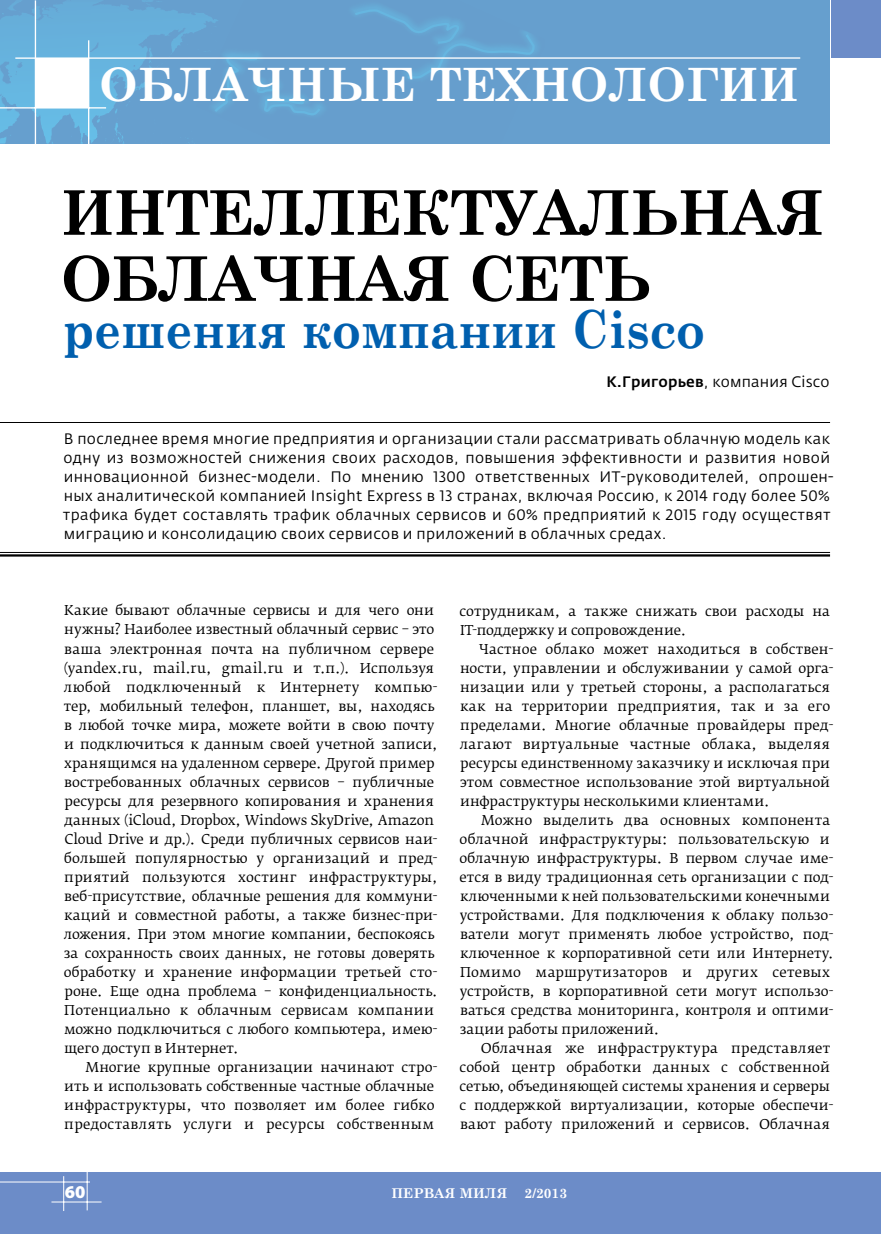
<style>
.page{position:relative;width:881px;height:1234px;background:#fff}
.page>*{position:absolute;margin:0;border:0;box-sizing:border-box;transform-origin:0 0}
.t1{font:700 61.5px/66px "Century Schoolbook";letter-spacing:-.025em;color:#000}
.t2{font:700 52.5px "Century Schoolbook";color:#005fae;scale:.9 1}
.t3{font:700 45.9px "Century Schoolbook";color:#fff}
.t4{font:900 18px "Myriad Pro";color:#fff}
.t5{font:15px/19px "Fedra Sans Pro";letter-spacing:.025em;color:#000}
.t6{font:13.5px/19px "Fedra Serif B Pro";color:#000}
.t7{font:700 13.5px "Century Schoolbook";color:#fff}
.s1{font-weight:500}
</style>
<div class="page">
<div style="left:0;top:0;width:880px;height:57px;background:#6c8cc8"></div>
<div style="left:0;top:1172px;width:880px;height:61px;background:#6c8cc8"></div>
<hr style="left:51px;top:1201px;width:50px;height:1px;background:#fff">
<hr style="left:87px;top:1171px;width:1px;height:39px;background:#fff">
<hr style="left:63px;top:1175px;width:1px;height:35px;background:#fff">
<hr style="left:0;top:1181px;width:90px;height:1px;background:#fff">
<div style="left:309px;top:0;width:520px;height:144px;background:#669fce"></div>
<svg style="left:0;top:0;width:196px;height:144px;background:#66aad6"></svg>
<img style="left:49px;top:0;width:105px;height:13px">
<div style="left:196px;top:0;width:340px;height:144px;background:#669fce"></div>
<svg style="left:212px;top:6px;width:323px;height:138px"></svg>
<hr style="left:35px;top:0;width:1px;height:144px;background:#fff">
<hr style="left:0;top:107px;width:106px;height:1px;background:#fff">
<hr style="left:88px;top:40px;width:1px;height:104px;background:#fff">
<div style="left:36px;top:58px;width:53px;height:50px;background:#fff"></div>
<hr style="left:15px;top:57px;width:785px;height:2px;background:#fff">
<hr style="left:0;top:422px;width:829px;height:1px;background:#000">
<hr style="left:0;top:552px;width:829px;height:1px;background:#000">
<hr style="left:0;top:554px;width:829px;height:2px;background:#000">
<h3 class="t3" style="left:99px;top:49px;width:700px">ОБЛАЧНЫЕ ТЕХНОЛОГИИ</h3>
<h1 class="t1" style="left:61px;top:176px;width:716px;text-indent:340px">ктуал ьная облачная сеть</h1>
<h2 class="t2" style="left:63px;top:288px;width:714px">решения компании Cisco</h2>
<p class="t5" style="left:606px;top:372px;width:224px"><span class="s1">К.Григорьев</span>, компания Cisco</p>
<h1 class="t1" style="left:61px;top:176px;width:196px">Интелле</h1>
<p class="t5" style="left:63px;top:429px;width:772px">В последнее время многие предприятия и организации стали рассматривать облачную модель как одну из возможностей снижения своих расходов, повышения эффективности и развития новой инновационной бизнес-модели. По мнению 1300 ответственных ИТ-руководителей, опрошен&shy;ных аналитической компанией Insight Express в 13 странах, включая Россию, к 2014 году более 50% трафика будет составлять трафик облачных сервисов и 60% предприятий к 2015 году осуществят миграцию и консолидацию своих сервисов и приложений в облачных средах.</p>
<p class="t6" style="left:64px;top:601px;width:375px">Какие бывают облачные сервисы и для чего они нужны? Наиболее известный облачный сервис – это ваша электронная почта на публичном сервере (yandex.ru, mail.ru, gmail.ru и т.п.). Используя любой подключенный к Интернету компью&shy;тер, мобильный телефон, планшет, вы, находясь в любой точке мира, можете войти в свою почту и подключиться к данным своей учетной записи, хранящимся на удаленном сервере. Другой пример востребованных облачных сервисов – публичные ресурсы для резервного копирования и хранения данных (iCloud, Dropbox, Windows SkyDrive, Amazon Cloud Drive и др.). Среди публичных сервисов наи&shy;большей популярностью у организаций и пред&shy;приятий пользуются хостинг инфраструктуры, веб-присутствие, облачные решения для коммуни&shy;каций и совместной работы, а также бизнес-при&shy;ложения. При этом многие компании, беспокоясь за сохранность своих данных, не готовы доверять обработку и хранение информации третьей сто&shy;роне. Еще одна проблема – конфиденциальность.<br>Потенциально к облачным сервисам компании можно подключиться с любого компьютера, имею&shy;щего доступ в Интернет.</p>
<p class="t6" style="left:64px;top:1057px;width:375px;text-indent:21px">Многие крупные организации начинают стро&shy;ить и использовать собственные частные облачные инфраструктуры, что позволяет им более гибко предоставлять услуги и ресурсы собственным</p>
<p class="t6" style="left:459px;top:601px;width:372px">сотрудникам, а также снижать свои расходы на<br>IT-поддержку и сопровождение.</p>
<p class="t6" style="left:459px;top:639px;width:375px;text-indent:19px">Частное облако может находиться в собствен&shy;ности, управлении и обслуживании у самой орга&shy;низации или у третьей стороны, а располагаться как на территории предприятия, так и за его пределами. Многие облачные провайдеры пред&shy;лагают виртуальные частные облака, выделяя ресурсы единственному заказчику и исключая при этом совместное использование этой виртуальной инфраструктуры несколькими клиентами.</p>
<p class="t6" style="left:459px;top:810px;width:375px;text-indent:22px">Можно выделить два основных компонента облачной инфраструктуры: пользовательскую и облачную инфраструктуры. В первом случае име&shy;ется в виду традиционная сеть организации с под&shy;ключенными к ней пользовательскими конечными устройствами. Для подключения к облаку пользо&shy;ватели могут применять любое устройство, под&shy;ключенное к корпоративной сети или Интернету.<br>Помимо маршрутизаторов и других сетевых устройств, в корпоративной сети могут использо&shy;ваться средства мониторинга, контроля и оптими&shy;зации работы приложений.</p>
<p class="t6" style="left:459px;top:1038px;width:375px;text-indent:21px">Облачная же инфраструктура представляет собой центр обработки данных с собственной сетью, объединяющей системы хранения и серверы с поддержкой виртуализации, которые обеспечи&shy;вают работу приложений и сервисов. Облачная</p>
<h3 class="t4" style="left:65px;top:1181px;width:22px">60</h3>
<p class="t7" style="left:391px;top:1181px;width:117px">ПЕРВАЯ МИЛЯ</p>
<p class="t7" style="left:524px;top:1181px;width:44px">2/2013</p>
</div>
